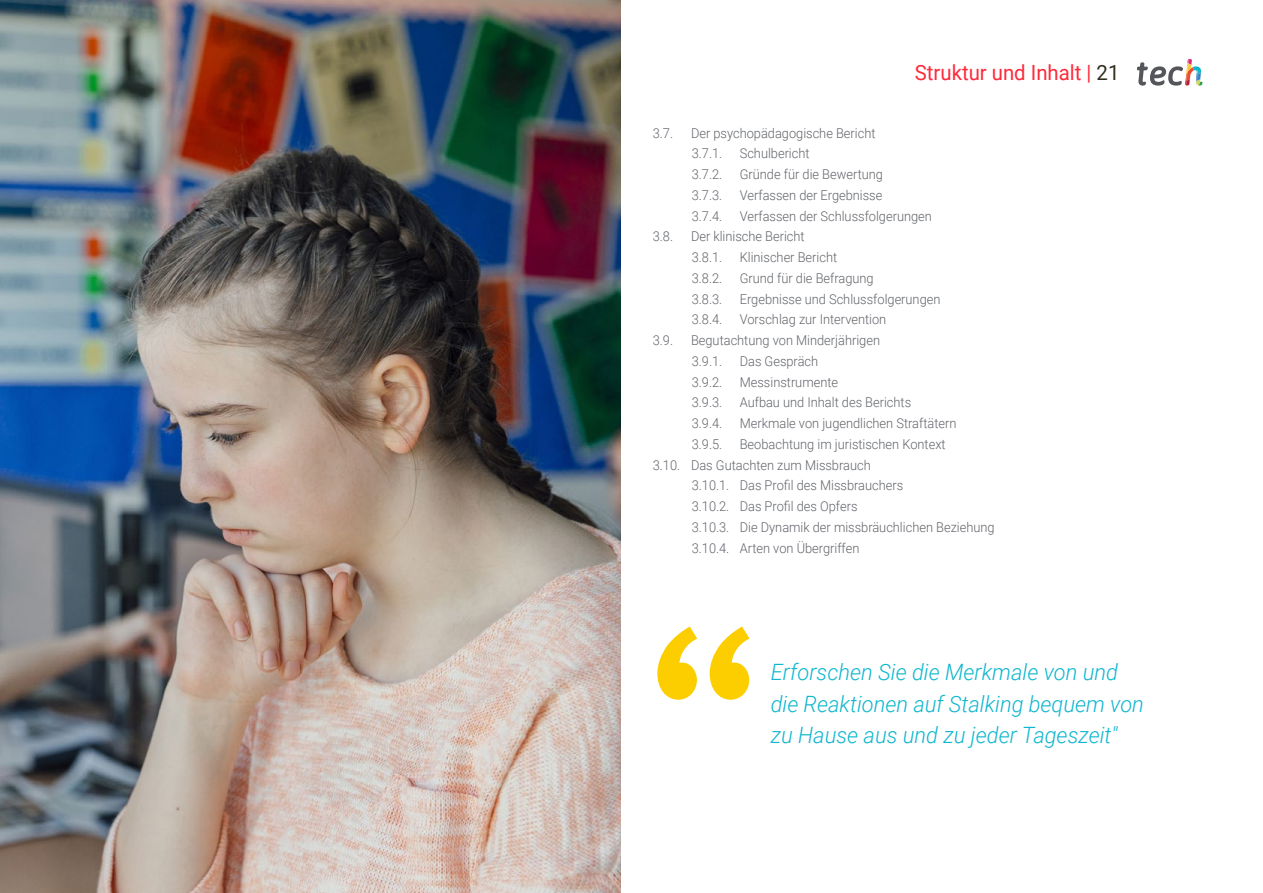
<style>
.page{position:relative;width:1263px;height:893px;background:#fff}
.page>*{position:absolute;margin:0;border:0;box-sizing:border-box;transform-origin:0 0}
.t1{font:italic 300 22.5px/31.5px "Roboto";color:#0fb6cf}
.t2{font:21px "Roboto";color:#ff293a}
.t3{font:300 13.5px/20.7px "Roboto";color:#61646a;scale:.95 1}
.s1{color:#312e20}
</style>
<div class="page">
<img style="left:0;top:0;width:621px;height:893px">
<svg style="left:1137px;top:59px;width:65px;height:27px"></svg>
<svg style="left:657px;top:626px;width:92px;height:74px"></svg>
<p class="t3" style="left:653px;top:122px;width:23px">3.7.</p>
<p class="t3" style="left:691px;top:122px;width:196px">Der psychopädagogische Bericht<br>3.7.1.</p>
<p class="t3" style="left:740px;top:143px;width:75px">Schulbericht</p>
<h2 class="t2" style="left:915px;top:57px;width:206px">Struktur und Inhalt | <span class="s1">21</span></h2>
<p class="t3" style="left:692px;top:164px;width:34px">3.7.2.</p>
<p class="t3" style="left:740px;top:164px;width:152px">Gründe für die Bewertung</p>
<p class="t3" style="left:692px;top:184px;width:34px">3.7.3.</p>
<p class="t3" style="left:740px;top:184px;width:152px">Verfassen der Ergebnisse</p>
<p class="t3" style="left:692px;top:205px;width:34px">3.7.4.</p>
<p class="t3" style="left:740px;top:205px;width:204px">Verfassen der Schlussfolgerungen</p>
<p class="t3" style="left:653px;top:226px;width:23px">3.8.</p>
<p class="t3" style="left:691px;top:226px;width:121px">Der klinische Bericht<br>3.8.1.</p>
<p class="t3" style="left:740px;top:247px;width:104px">Klinischer Bericht</p>
<p class="t3" style="left:692px;top:267px;width:34px">3.8.2.</p>
<p class="t3" style="left:740px;top:267px;width:142px">Grund für die Befragung</p>
<p class="t3" style="left:692px;top:288px;width:34px">3.8.3.</p>
<p class="t3" style="left:740px;top:288px;width:213px">Ergebnisse und Schlussfolgerungen</p>
<p class="t3" style="left:692px;top:309px;width:34px">3.8.4.</p>
<p class="t3" style="left:740px;top:309px;width:156px">Vorschlag zur Intervention</p>
<p class="t3" style="left:653px;top:330px;width:23px">3.9.</p>
<p class="t3" style="left:691px;top:330px;width:200px">Begutachtung von Minderjährigen<br>3.9.1.</p>
<p class="t3" style="left:740px;top:350px;width:84px">Das Gespräch</p>
<p class="t3" style="left:692px;top:371px;width:34px">3.9.2.</p>
<p class="t3" style="left:740px;top:371px;width:105px">Messinstrumente</p>
<p class="t3" style="left:692px;top:392px;width:34px">3.9.3.</p>
<p class="t3" style="left:740px;top:392px;width:182px">Aufbau und Inhalt des Berichts</p>
<p class="t3" style="left:692px;top:413px;width:34px">3.9.4.</p>
<p class="t3" style="left:740px;top:413px;width:230px">Merkmale von jugendlichen Straftätern</p>
<p class="t3" style="left:692px;top:433px;width:34px">3.9.5.</p>
<p class="t3" style="left:740px;top:433px;width:218px">Beobachtung im juristischen Kontext</p>
<p class="t3" style="left:653px;top:454px;width:231px">3.10. Das Gutachten zum Missbrauch</p>
<p class="t3" style="left:692px;top:475px;width:224px">3.10.1. Das Profil des Missbrauchers</p>
<p class="t3" style="left:692px;top:496px;width:176px">3.10.2. Das Profil des Opfers</p>
<p class="t3" style="left:692px;top:516px;width:320px">3.10.3. Die Dynamik der missbräuchlichen Beziehung</p>
<p class="t3" style="left:692px;top:537px;width:178px">3.10.4. Arten von Übergriffen</p>
<h1 class="t1" style="left:771px;top:655px;width:375px">Erforschen Sie die Merkmale von und die Reaktionen auf Stalking bequem von zu Hause aus und zu jeder Tageszeit"</h1>
</div>
